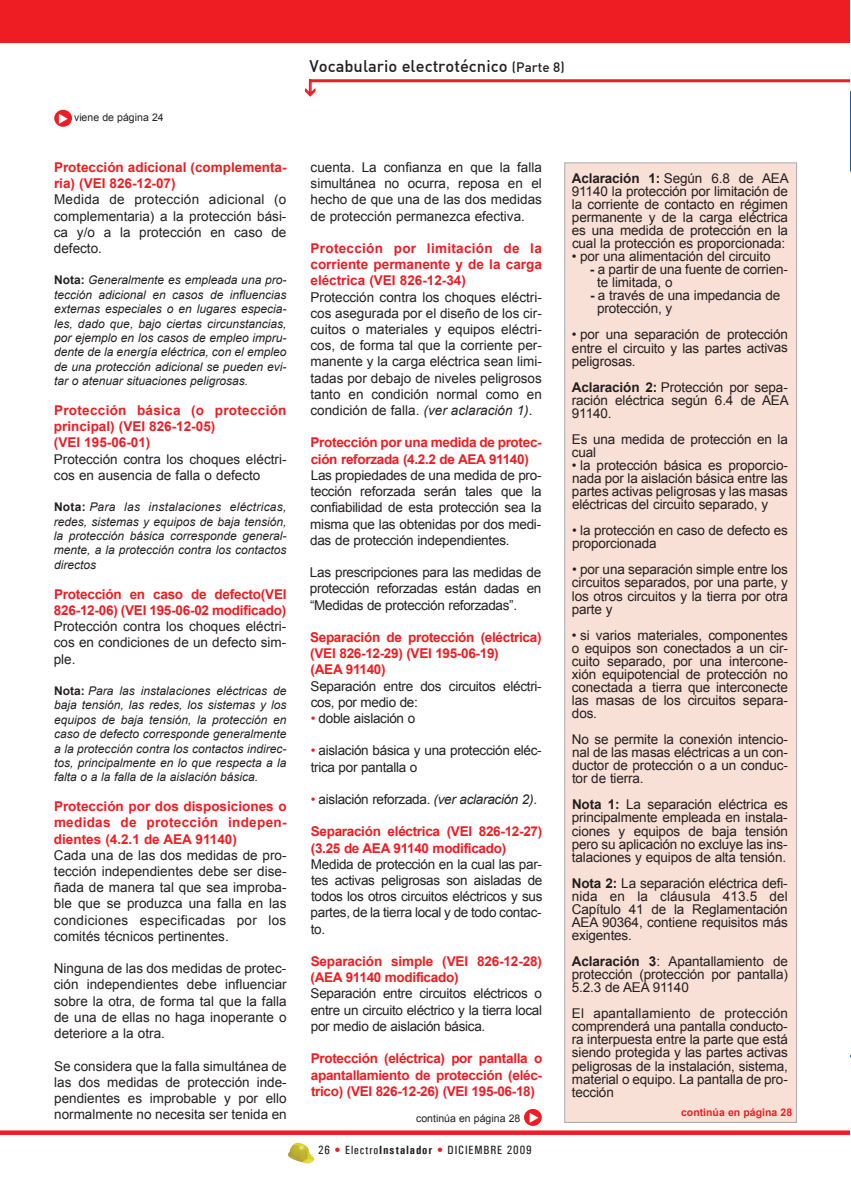
<style>
.page{position:relative;width:851px;height:1191px;background:#fff}
.page>*{position:absolute;margin:0;border:0;box-sizing:border-box;transform-origin:0 0}
.t1{font:500 16.5px "DIN";color:#231f20}
.t2{font:13.5px/13px "Arial";letter-spacing:-.01em;color:#231f20;text-align:justify}
.t3{font:700 13.5px/16.2px "Arial";letter-spacing:-.015em;color:#ee1d23}
.t4{font:700 13.5px/16.2px "Arial";letter-spacing:.02em;color:#ee1d23}
.t5{font:italic 12px/14.4px "Arial";color:#231f20;text-align:justify}
.t6{font:12px "Univers Condensed";letter-spacing:.07em;color:#231f20}
.t7{font:10.5px "Arial";color:#231f20}
.t8{font:700 10.5px "Arial";color:#ee1d23}
.s1{color:#fff}
.s2{font-weight:700;font-style:normal}
.s3{font-size:13.5px}
.s4{font-style:italic}
.s5{color:#ee1d23}
.s6{font-family:"Univers";font-weight:700;font-stretch:condensed}
.s7{font-weight:700}
</style>
<div class="page">
<div style="left:0;top:0;width:850px;height:43px;background:#ee1d23"></div>
<div style="left:0;top:1130px;width:850px;height:5px;background:#ee1d23"></div>
<img style="left:288px;top:1142px;width:26px;height:21px">
<div style="left:54px;top:110px;width:18px;height:17px;background:#ee1d23;border-radius:50%"></div>
<hr style="left:309px;top:79px;width:541px;height:3px;background:#ee1d23">
<div style="left:524px;top:1109px;width:17px;height:17px;background:#ee1d23;border-radius:50%"></div>
<div style="left:565px;top:163px;width:231px;height:959px;background:#f9e0d6"></div>
<div style="left:564px;top:162px;width:232px;height:960px;border:1px solid #a8a9ad"></div>
<img style="left:850px;top:0;width:1px;height:1191px">
<svg style="left:305px;top:79px;width:11px;height:18px"></svg>
<p class="t7" style="left:58px;top:111px;width:107px"><span class="s1">◆</span> viene de página 24</p>
<p class="t3" style="left:54px;top:159px;width:233px">Protección adicional (complementa&shy;ria) (VEI 826-12-07)</p>
<p class="t2" style="left:54px;top:192px;width:234px;line-height:16.2px">Medida de protección adicional (o complementaria) a la protección bási&shy;ca y/o a la protección en caso de defecto.</p>
<p class="t5" style="left:54px;top:273px;width:234px"><span class="s2">Nota:</span> Generalmente es empleada una pro&shy;tección adicional en casos de influencias externas especiales o en lugares especia&shy;les, dado que, bajo ciertas circunstancias, por ejemplo en los casos de empleo impru&shy;dente de la energía eléctrica, con el empleo de una protección adicional se pueden evi&shy;tar o atenuar situaciones peligrosas.</p>
<p class="t4" style="left:54px;top:402px;width:234px">Protección básica (o protección principal) (VEI 826-12-05)<br>(VEI 195-06-01)</p>
<p class="t2" style="left:54px;top:451px;width:234px;line-height:16.2px">Protección contra los choques eléctri&shy;cos en ausencia de falla o defecto</p>
<p class="t5" style="left:54px;top:500px;width:234px"><span class="s2">Nota:</span> Para las instalaciones eléctricas, redes, sistemas y equipos de baja tensión, la protección básica corresponde general&shy;mente, a la protección contra los contactos directos</p>
<p class="t3" style="left:54px;top:586px;width:234px">Protección en caso de defecto(VEI<br>826-12-06) (VEI 195-06-02 modificado)</p>
<p class="t2" style="left:54px;top:618px;width:234px;line-height:16.2px">Protección contra los choques eléctri&shy;cos en condiciones de un defecto sim&shy;ple.</p>
<p class="t5" style="left:54px;top:683px;width:234px"><span class="s2">Nota:</span> Para las instalaciones eléctricas de baja tensión, las redes, los sistemas y los equipos de baja tensión, la protección en caso de defecto corresponde generalmente a la protección contra los contactos indirec&shy;tos, principalmente en lo que respecta a la falta o a la falla de la aislación básica.</p>
<p class="t3" style="left:54px;top:798px;width:234px;text-align:justify">Protección por dos disposiciones o medidas de protección indepen&shy;dientes (4.2.1 de AEA 91140)</p>
<p class="t2" style="left:54px;top:847px;width:234px;line-height:16.2px">Cada una de las dos medidas de pro&shy;tección independientes debe ser dise&shy;ñada de manera tal que sea improba&shy;ble que se produzca una falla en las condiciones especificadas por los comités técnicos pertinentes.</p>
<p class="t2" style="left:54px;top:960px;width:234px;line-height:16.2px">Ninguna de las dos medidas de protec&shy;ción independientes debe influenciar sobre la otra, de forma tal que la falla de una de ellas no haga inoperante o deteriore a la otra.</p>
<p class="t2" style="left:54px;top:1057px;width:234px;line-height:16.2px">Se considera que la falla simultánea de las dos medidas de protección inde&shy;pendientes es improbable y por ello normalmente no necesita ser tenida en</p>
<p class="t1" style="left:309px;top:60px;width:257px">Vocabulario electrotécnico <span class="s3">(Parte 8)</span></p>
<p class="t2" style="left:310px;top:159px;width:233px;line-height:16.2px">cuenta. La confianza en que la falla simultánea no ocurra, reposa en el hecho de que una de las dos medidas de protección permanezca efectiva.</p>
<p class="t3" style="left:310px;top:240px;width:233px;text-align:justify">Protección por limitación de la corriente permanente y de la carga eléctrica (VEI 826-12-34)</p>
<p class="t2" style="left:310px;top:289px;width:233px;line-height:16.2px">Protección contra los choques eléctri&shy;cos asegurada por el diseño de los cir&shy;cuitos o materiales y equipos eléctri&shy;cos, de forma tal que la corriente per&shy;manente y la carga eléctrica sean limi&shy;tadas por debajo de niveles peligrosos tanto en condición normal como en condición de falla. <span class="s4">(ver aclaración 1)</span>.</p>
<p class="t3" style="left:310px;top:435px;width:232px">Protección por una medida de protec&shy;ción reforzada (4.2.2 de AEA 91140)</p>
<p class="t2" style="left:310px;top:467px;width:233px;line-height:16.2px">Las propiedades de una medida de pro&shy;tección reforzada serán tales que la confiabilidad de esta protección sea la misma que las obtenidas por dos medi&shy;das de protección independientes.</p>
<p class="t2" style="left:310px;top:564px;width:233px;line-height:16.2px">Las prescripciones para las medidas de protección reforzadas están dadas en “Medidas de protección reforzadas”.</p>
<p class="t3" style="left:310px;top:629px;width:233px">Separación de protección (eléctrica) (VEI 826-12-29) (VEI 195-06-19)<br>(AEA 91140)</p>
<p class="t2" style="left:310px;top:678px;width:232px;line-height:16.2px">Separación entre dos circuitos eléctri&shy;cos, por medio de:</p>
<p class="t2" style="left:311px;top:712px;width:106px"><span class="s5">•</span> doble aislación o</p>
<p class="t2" style="left:311px;top:742px;width:232px;line-height:16.2px"><span class="s5">•</span> aislación básica y una protección eléc&shy;trica por pantalla o</p>
<p class="t2" style="left:311px;top:793px;width:228px"><span class="s5">•</span> aislación reforzada. <span class="s4">(ver aclaración 2)</span>.</p>
<p class="t3" style="left:311px;top:823px;width:233px">Separación eléctrica (VEI 826-12-27) (3.25 de AEA 91140 modificado)</p>
<p class="t2" style="left:310px;top:856px;width:233px;line-height:16.2px">Medida de protección en la cual las par&shy;tes activas peligrosas son aisladas de todos los otros circuitos eléctricos y sus partes, de la tierra local y de todo contac&shy;to.</p>
<p class="t3" style="left:310px;top:953px;width:233px">Separación simple (VEI 826-12-28) (AEA 91140 modificado)</p>
<p class="t2" style="left:310px;top:985px;width:233px;line-height:16.2px">Separación entre circuitos eléctricos o entre un circuito eléctrico y la tierra local por medio de aislación básica.</p>
<p class="t3" style="left:311px;top:1050px;width:233px;text-align:justify">Protección (eléctrica) por pantalla o apantallamiento de protección (eléc&shy;trico) (VEI 826-12-26) (VEI 195-06-18)</p>
<p class="t7" style="left:416px;top:1112px;width:125px">continúa en página 28 <span class="s1">◆</span></p>
<p class="t6" style="left:318px;top:1143px;width:215px">26 <span class="s5">•</span> Electro<span class="s6">instalador</span> <span class="s5">•</span> DICIEMBRE 2009</p>
<p class="t2" style="left:571px;top:171px;width:218px"><span class="s7">Aclaración 1:</span> Según 6.8 de AEA 91140 la protección por limitación de la corriente de contacto en régimen permanente y de la carga eléctrica es una medida de protección en la cual la protección es proporcionada:</p>
<p class="t2" style="left:572px;top:250px;width:200px">• por una alimentación del circuito</p>
<p class="t2" style="left:597px;top:263px;width:192px;text-indent:-7px"><span class="s7">-</span> a partir de una fuente de corrien&shy;te limitada, o</p>
<p class="t2" style="left:597px;top:289px;width:185px;text-indent:-7px"><span class="s7">-</span> a través de una impedancia de protección, y</p>
<p class="t2" style="left:571px;top:328px;width:218px">• por una separación de protección entre el circuito y las partes activas peligrosas.</p>
<p class="t2" style="left:571px;top:380px;width:218px"><span class="s7">Aclaración 2:</span> Protección por sepa&shy;ración eléctrica según 6.4 de AEA 91140.</p>
<p class="t2" style="left:572px;top:432px;width:217px">Es una medida de protección en la cual</p>
<p class="t2" style="left:572px;top:459px;width:217px">• la protección básica es proporcio&shy;nada por la aislación básica entre las partes activas peligrosas y las masas eléctricas del circuito separado, y</p>
<p class="t2" style="left:572px;top:524px;width:217px">• la protección en caso de defecto es proporcionada</p>
<p class="t2" style="left:572px;top:563px;width:217px">• por una separación simple entre los circuitos separados, por una parte, y los otros circuitos y la tierra por otra parte y</p>
<p class="t2" style="left:572px;top:628px;width:217px">• si varios materiales, componentes o equipos son conectados a un cir&shy;cuito separado, por una intercone&shy;xión equipotencial de protección no conectada a tierra que interconecte las masas de los circuitos separa&shy;dos.</p>
<p class="t2" style="left:572px;top:733px;width:217px">No se permite la conexión intencio&shy;nal de las masas eléctricas a un con&shy;ductor de protección o a un conduc&shy;tor de tierra.</p>
<p class="t2" style="left:571px;top:798px;width:217px"><span class="s7">Nota 1:</span> La separación eléctrica es principalmente empleada en instala&shy;ciones y equipos de baja tensión pero su aplicación no excluye las ins&shy;talaciones y equipos de alta tensión.</p>
<p class="t2" style="left:571px;top:876px;width:217px"><span class="s7">Nota 2:</span> La separación eléctrica defi&shy;nida en la cláusula 413.5 del Capítulo 41 de la Reglamentación AEA 90364, contiene requisitos más exigentes.</p>
<p class="t2" style="left:571px;top:955px;width:217px"><span class="s7">Aclaración 3</span>: Apantallamiento de protección (protección por pantalla)<br>5.2.3 de AEA 91140</p>
<p class="t2" style="left:571px;top:1007px;width:218px">El apantallamiento de protección comprenderá una pantalla conducto&shy;ra interpuesta entre la parte que está siendo protegida y las partes activas peligrosas de la instalación, sistema, material o equipo. La pantalla de pro&shy;tección</p>
<p class="t8" style="left:681px;top:1106px;width:113px">continúa en página 28</p>
</div>
